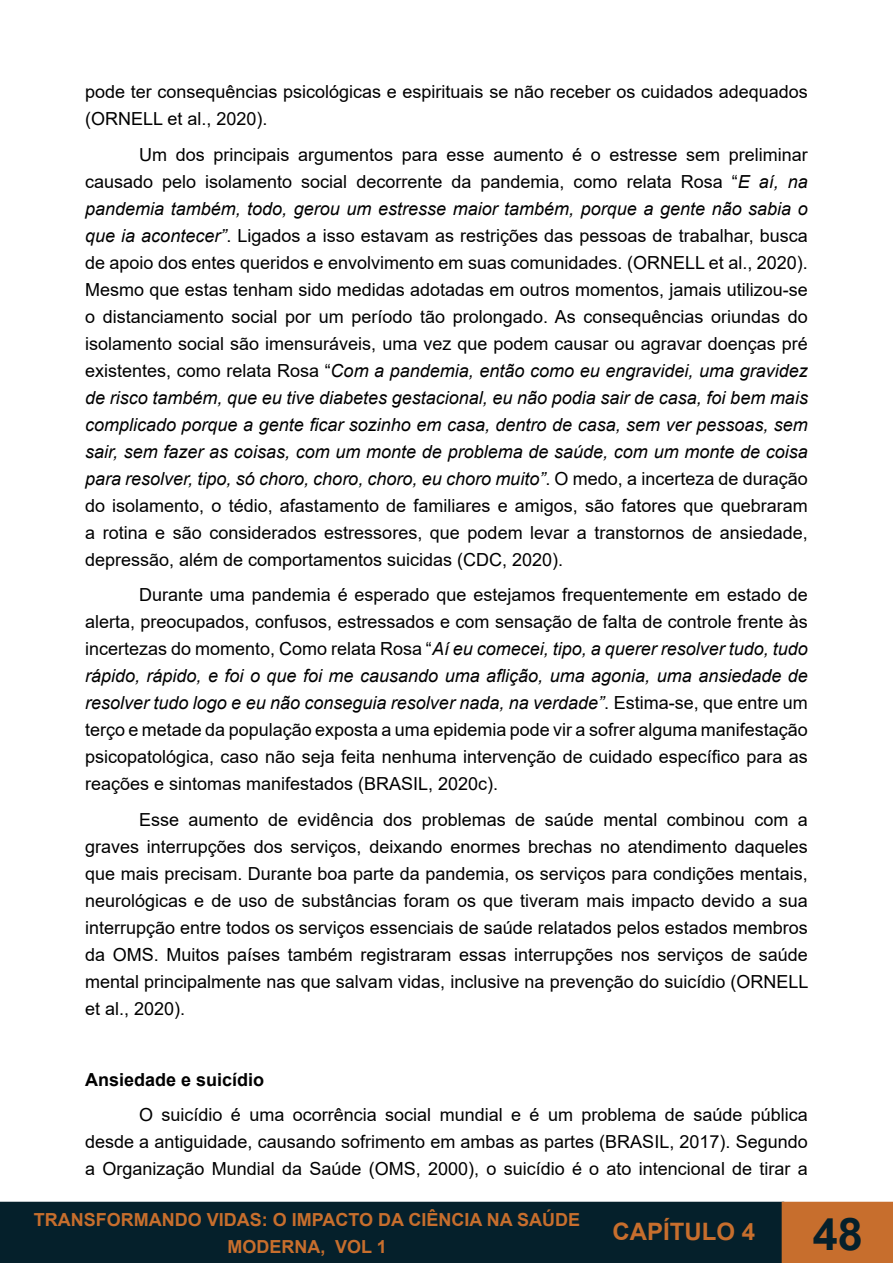
<style>
.page{position:relative;width:893px;height:1263px;background:#fff}
.page>*{position:absolute;margin:0;border:0;box-sizing:border-box;transform-origin:0 0}
.t1{font:700 45px "Arial";color:#05202b}
.t2{font:700 24px "Arial";color:#c76e2d}
.t3{font:18px/27px "Arial";color:#000;text-align:justify}
.t4{font:700 18px/27px "Arial";color:#c76e2d;text-align:center}
.t5{font:700 18px "Arial";color:#000}
.s1{font-style:italic}
</style>
<div class="page">
<div style="left:1px;top:1202px;width:782px;height:60px;background:#05202b"></div>
<div style="left:0;top:1202px;width:784px;height:61px;border:2px solid #05202b"></div>
<div style="left:782px;top:1202px;width:111px;height:61px;background:#c76e2d"></div>
<p class="t3" style="left:85px;top:78px;width:724px">pode ter consequências psicológicas e espirituais se não receber os cuidados adequados (ORNELL et al., 2020).</p>
<p class="t3" style="left:85px;top:141px;width:724px;text-indent:54px">Um dos principais argumentos para esse aumento é o estresse sem preliminar causado pelo isolamento social decorrente da pandemia, como relata Rosa “<span class="s1">E aí, na pandemia também, todo, gerou um estresse maior também, porque a gente não sabia o que ia acontecer”</span>. Ligados a isso estavam as restrições das pessoas de trabalhar, busca de apoio dos entes queridos e envolvimento em suas comunidades. (ORNELL et al., 2020).<br>Mesmo que estas tenham sido medidas adotadas em outros momentos, jamais utilizou-se o distanciamento social por um período tão prolongado. As consequências oriundas do isolamento social são imensuráveis, uma vez que podem causar ou agravar doenças pré existentes, como relata Rosa “<span class="s1">Com a pandemia, então como eu engravidei, uma gravidez de risco também, que eu tive diabetes gestacional, eu não podia sair de casa, foi bem mais complicado porque a gente ficar sozinho em casa, dentro de casa, sem ver pessoas, sem sair, sem fazer as coisas, com um monte de problema de saúde, com um monte de coisa para resolver, tipo, só choro, choro, choro, eu choro muito”</span>. O medo, a incerteza de duração do isolamento, o tédio, afastamento de familiares e amigos, são fatores que quebraram a rotina e são considerados estressores, que podem levar a transtornos de ansiedade, depressão, além de comportamentos suicidas (CDC, 2020).</p>
<p class="t3" style="left:85px;top:581px;width:724px;text-indent:54px">Durante uma pandemia é esperado que estejamos frequentemente em estado de alerta, preocupados, confusos, estressados e com sensação de falta de controle frente às incertezas do momento, Como relata Rosa “<span class="s1">Aí eu comecei, tipo, a querer resolver tudo, tudo rápido, rápido, e foi o que foi me causando uma aflição, uma agonia, uma ansiedade de resolver tudo logo e eu não conseguia resolver nada, na verdade”</span>. Estima-se, que entre um terço e metade da população exposta a uma epidemia pode vir a sofrer alguma manifestação psicopatológica, caso não seja feita nenhuma intervenção de cuidado específico para as reações e sintomas manifestados (BRASIL, 2020c).</p>
<p class="t3" style="left:85px;top:806px;width:725px;text-indent:54px">Esse aumento de evidência dos problemas de saúde mental combinou com a graves interrupções dos serviços, deixando enormes brechas no atendimento daqueles que mais precisam. Durante boa parte da pandemia, os serviços para condições mentais, neurológicas e de uso de substâncias foram os que tiveram mais impacto devido a sua interrupção entre todos os serviços essenciais de saúde relatados pelos estados membros da OMS. Muitos países também registraram essas interrupções nos serviços de saúde mental principalmente nas que salvam vidas, inclusive na prevenção do suicídio (ORNELL et al., 2020).</p>
<p class="t5" style="left:85px;top:1067px;width:181px">Ansiedade e suicídio</p>
<p class="t3" style="left:85px;top:1101px;width:724px;text-indent:54px">O suicídio é uma ocorrência social mundial e é um problema de saúde pública desde a antiguidade, causando sofrimento em ambas as partes (BRASIL, 2017). Segundo a Organização Mundial da Saúde (OMS, 2000), o suicídio é o ato intencional de tirar a</p>
<p class="t4" style="left:34px;top:1206px;width:548px">TRANSFORMANDO VIDAS: O IMPACTO DA CIÊNCIA NA SAÚDE<br>MODERNA, VOL 1</p>
<h2 class="t2" style="left:612px;top:1215px;width:144px">CAPÍTULO 4</h2>
<h1 class="t1" style="left:813px;top:1202px;width:52px">48</h1>
</div>
